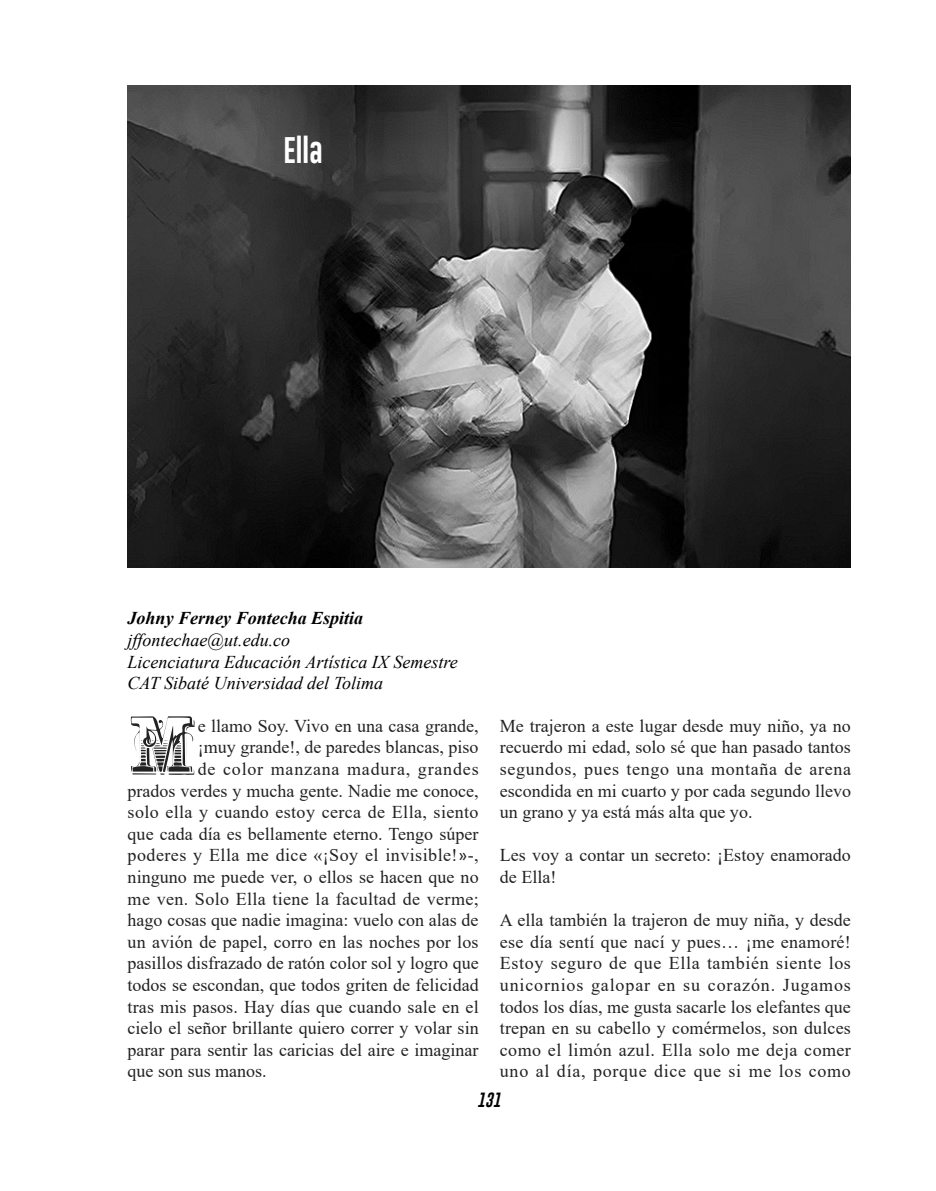
<style>
.page{position:relative;width:936px;height:1191px;background:#fff}
.page>*{position:absolute;margin:0;border:0;box-sizing:border-box;transform-origin:0 0}
.t1{font:70.2px "Max Initiale";color:#222}
.t2{font:27px "Gobold Lowplus";color:#fff}
.t3{font:18px/21.6px "Times New Roman";color:#222;text-align:justify}
.t4{font:italic 18px/21.6px "Times New Roman";color:#000}
.t5{font:18px "Times New Roman";letter-spacing:.02em;color:#222}
.t6{font:18px "Times New Roman";letter-spacing:.025em;color:#222}
.t7{font:18px "Times New Roman";letter-spacing:.045em;color:#222}
.t8{font:italic 700 18px "Times New Roman";color:#000}
.t9{font:italic 15px "Gobold Lowplus";color:#000}
.s1{font-family:"Calibri"}
</style>
<div class="page">
<img style="left:128px;top:85px;width:722px;height:483px">
<h2 class="t2" style="left:283px;top:132px;width:41px">Ella</h2>
<p class="t8" style="left:128px;top:605px;width:237px">Johny Ferney Fontecha Espitia</p>
<p class="t4" style="left:128px;top:628px;width:331px">jffontechae@ut.edu.co<br>Licenciatura Educación Artística IX Semestre<br>CAT Sibaté Universidad del Tolima</p>
<h1 class="t1" style="left:128px;top:709px;width:72px">M</h1>
<p class="t3" style="left:198px;top:714px;width:282px">e llamo Soy. Vivo en una casa grande,</p>
<p class="t3" style="left:198px;top:736px;width:282px">¡muy grande!, de paredes blancas, piso</p>
<p class="t7" style="left:198px;top:756px;width:282px">de color manzana madura, grandes</p>
<p class="t3" style="left:128px;top:779px;width:352px">prados verdes y mucha gente. Nadie me conoce,</p>
<p class="t5" style="left:128px;top:799px;width:352px">solo ella y cuando estoy cerca de Ella, siento</p>
<p class="t3" style="left:128px;top:822px;width:352px">que cada día es bellamente eterno. Tengo súper</p>
<p class="t6" style="left:128px;top:842px;width:352px">poderes y Ella me dice «¡Soy el invisible!<span class="s1">»</span>-,</p>
<p class="t3" style="left:128px;top:865px;width:352px">ninguno me puede ver, o ellos se hacen que no</p>
<p class="t5" style="left:128px;top:885px;width:352px">me ven. Solo Ella tiene la facultad de verme;</p>
<p class="t3" style="left:128px;top:908px;width:352px">hago cosas que nadie imagina: vuelo con alas de</p>
<p class="t3" style="left:128px;top:930px;width:352px">un avión de papel, corro en las noches por los</p>
<p class="t3" style="left:128px;top:952px;width:352px">pasillos disfrazado de ratón color sol y logro que</p>
<p class="t3" style="left:128px;top:973px;width:352px">todos se escondan, que todos griten de felicidad</p>
<p class="t3" style="left:128px;top:995px;width:352px">tras mis pasos. Hay días que cuando sale en el</p>
<p class="t3" style="left:128px;top:1016px;width:352px">cielo el señor brillante quiero correr y volar sin</p>
<p class="t3" style="left:128px;top:1038px;width:352px">parar para sentir las caricias del aire e imaginar</p>
<p class="t3" style="left:128px;top:1060px;width:140px">que son sus manos.</p>
<p class="t3" style="left:500px;top:714px;width:352px">Me trajeron a este lugar desde muy niño, ya no recuerdo mi edad, solo sé que han pasado tantos segundos, pues tengo una montaña de arena escondida en mi cuarto y por cada segundo llevo un grano y ya está más alta que yo.</p>
<p class="t3" style="left:500px;top:844px;width:352px">Les voy a contar un secreto: ¡Estoy enamorado de Ella!</p>
<p class="t3" style="left:500px;top:908px;width:352px">A ella también la trajeron de muy niña, y desde ese día sentí que nací y pues… ¡me enamoré!<br>Estoy seguro de que Ella también siente los unicornios galopar en su corazón. Jugamos todos los días, me gusta sacarle los elefantes que trepan en su cabello y comérmelos, son dulces como el limón azul. Ella solo me deja comer uno al día, porque dice que si me los como</p>
<p class="t9" style="left:477px;top:1090px;width:25px">131</p>
</div>
